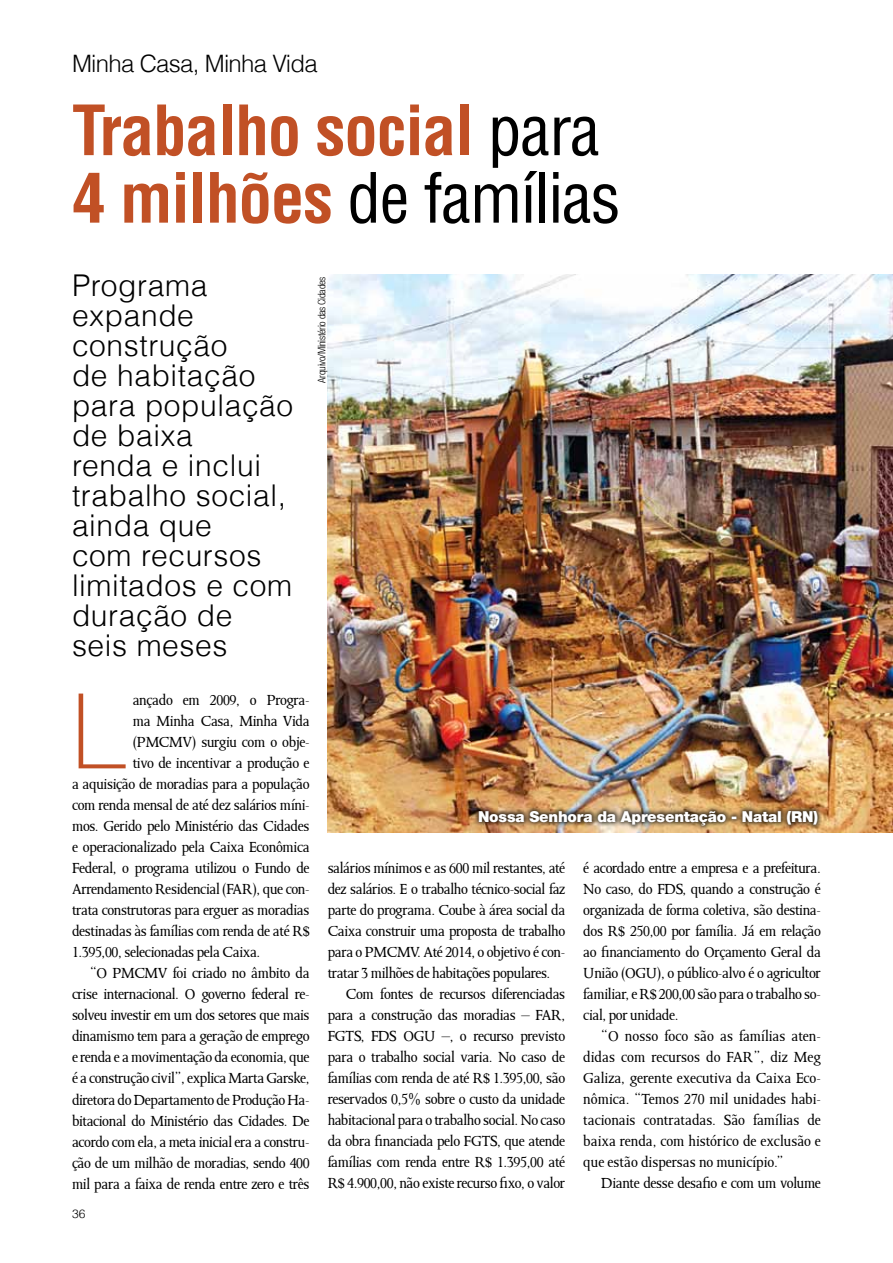
<style>
.page{position:relative;width:893px;height:1263px;background:#fff}
.page>*{position:absolute;margin:0;border:0;box-sizing:border-box;transform-origin:0 0}
.t1{font:100 104.7px "Helvetica Neue CE";color:#c15025}
.t2{font:700 condensed 67.5px/67.5px "Helvetica LT";letter-spacing:-.02em;color:#c15025}
.t3{font:300 30px/30px "Helvetica LT";letter-spacing:.02em;color:#000}
.t4{font:300 24px "Helvetica LT";letter-spacing:-.03em;color:#000}
.t5{font:16.5px/21px "Octavian";letter-spacing:-.02em;color:#000;text-align:justify}
.t6{font:900 15px "Helvetica Neue LT";letter-spacing:-.01em;color:#fff}
.t7{font:300 12px "Helvetica LT";color:#000}
.t8{font:300 condensed 10.5px "Helvetica Neue LT";letter-spacing:-.03em;color:#000}
.s1{font-weight:400;color:#000}
</style>
<div class="page">
<img style="left:328px;top:274px;width:565px;height:559px">
<div style="left:472px;top:804px;width:350px;height:26px;background:#000;opacity:.75"></div>
<h3 class="t4" style="left:72px;top:48px;width:247px">Minha Casa, Minha Vida</h3>
<h2 class="t2" style="left:72px;top:96px;width:550px">Trabalho social <span class="s1">para<br></span>4 milhões <span class="s1">de famílias</span></h2>
<h3 class="t3" style="left:72px;top:270px;width:223px">Programa expande construção<br>de habitação para população de baixa<br>renda e inclui trabalho social, ainda que<br>com recursos limitados e com duração de seis meses</h3>
<p class="t8" style="left:316px;top:382px;width:107px;rotate:-90deg">Arquivo/Ministério das Cidades</p>
<h1 class="t1" style="left:72px;top:670px;width:54px">L</h1>
<p class="t5" style="left:133px;top:689px;width:178px">ançado em 2009, o Progra-</p>
<p class="t5" style="left:133px;top:710px;width:178px">ma Minha Casa, Minha Vida</p>
<p class="t5" style="left:133px;top:731px;width:178px">(PMCMV) surgiu com o obje-</p>
<p class="t5" style="left:133px;top:752px;width:178px">tivo de incentivar a produção e</p>
<p class="t5" style="left:72px;top:773px;width:239px">a aquisição de moradias para a população</p>
<p class="t5" style="left:72px;top:794px;width:239px">com renda mensal de até dez salários míni-</p>
<p class="t5" style="left:72px;top:815px;width:239px">mos. Gerido pelo Ministério das Cidades</p>
<p class="t5" style="left:72px;top:836px;width:239px">e operacionalizado pela Caixa Econômica</p>
<p class="t5" style="left:72px;top:857px;width:239px">Federal, o programa utilizou o Fundo de</p>
<p class="t5" style="left:72px;top:878px;width:239px">Arrendamento Residencial (FAR), que con-</p>
<p class="t5" style="left:72px;top:899px;width:239px">trata construtoras para erguer as moradias</p>
<p class="t5" style="left:72px;top:920px;width:239px">destinadas às famílias com renda de até R$</p>
<p class="t5" style="left:72px;top:941px;width:190px">1.395,00, selecionadas pela Caixa.</p>
<p class="t5" style="left:90px;top:962px;width:221px">“O PMCMV foi criado no âmbito da</p>
<p class="t5" style="left:72px;top:983px;width:239px">crise internacional. O governo federal re-</p>
<p class="t5" style="left:72px;top:1004px;width:239px">solveu investir em um dos setores que mais</p>
<p class="t5" style="left:72px;top:1025px;width:239px">dinamismo tem para a geração de emprego</p>
<p class="t5" style="left:72px;top:1046px;width:239px">e renda e a movimentação da economia, que</p>
<p class="t5" style="left:72px;top:1067px;width:239px">é a construção civil”, explica Marta Garske,</p>
<p class="t5" style="left:72px;top:1088px;width:239px">diretora do Departamento de Produção Ha-</p>
<p class="t5" style="left:72px;top:1109px;width:239px">bitacional do Ministério das Cidades. De</p>
<p class="t5" style="left:72px;top:1130px;width:239px">acordo com ela, a meta inicial era a constru-</p>
<p class="t5" style="left:72px;top:1151px;width:239px">ção de um milhão de moradias, sendo 400</p>
<p class="t5" style="left:72px;top:1172px;width:239px">mil para a faixa de renda entre zero e três</p>
<p class="t7" style="left:72px;top:1206px;width:15px">36</p>
<p class="t6" style="left:478px;top:808px;width:342px">Nossa Senhora da Apresentação - Natal (RN)</p>
<p class="t5" style="left:328px;top:857px;width:239px">salários mínimos e as 600 mil restantes, até</p>
<p class="t5" style="left:328px;top:878px;width:239px">dez salários. E o trabalho técnico-social faz</p>
<p class="t5" style="left:328px;top:899px;width:239px">parte do programa. Coube à área social da</p>
<p class="t5" style="left:328px;top:920px;width:239px">Caixa construir uma proposta de trabalho</p>
<p class="t5" style="left:328px;top:941px;width:239px">para o PMCMV. Até 2014, o objetivo é con-</p>
<p class="t5" style="left:328px;top:962px;width:224px">tratar 3 milhões de habitações populares.</p>
<p class="t5" style="left:346px;top:983px;width:221px">Com fontes de recursos diferenciadas</p>
<p class="t5" style="left:328px;top:1004px;width:239px">para a construção das moradias – FAR,</p>
<p class="t5" style="left:328px;top:1025px;width:239px">FGTS, FDS OGU –, o recurso previsto</p>
<p class="t5" style="left:328px;top:1046px;width:239px">para o trabalho social varia. No caso de</p>
<p class="t5" style="left:328px;top:1067px;width:239px">famílias com renda de até R$ 1.395,00, são</p>
<p class="t5" style="left:328px;top:1088px;width:239px">reservados 0,5% sobre o custo da unidade</p>
<p class="t5" style="left:328px;top:1109px;width:239px">habitacional para o trabalho social. No caso</p>
<p class="t5" style="left:328px;top:1130px;width:239px">da obra financiada pelo FGTS, que atende</p>
<p class="t5" style="left:328px;top:1151px;width:239px">famílias com renda entre R$ 1.395,00 até</p>
<p class="t5" style="left:328px;top:1172px;width:239px">R$ 4.900,00, não existe recurso fixo, o valor</p>
<p class="t5" style="left:583px;top:857px;width:239px">é acordado entre a empresa e a prefeitura.<br>No caso, do FDS, quando a construção é organizada de forma coletiva, são destina&shy;dos R$ 250,00 por família. Já em relação ao financiamento do Orçamento Geral da União (OGU), o público-alvo é o agricultor familiar, e R$ 200,00 são para o trabalho so&shy;cial, por unidade.</p>
<p class="t5" style="left:583px;top:1025px;width:239px;text-indent:18px">“O nosso foco são as famílias aten&shy;didas com recursos do FAR”, diz Meg Galiza, gerente executiva da Caixa Eco&shy;nômica. “Temos 270 mil unidades habi&shy;tacionais contratadas. São famílias de baixa renda, com histórico de exclusão e que estão dispersas no município.”</p>
<p class="t5" style="left:601px;top:1172px;width:221px">Diante desse desafio e com um volume</p>
</div>
